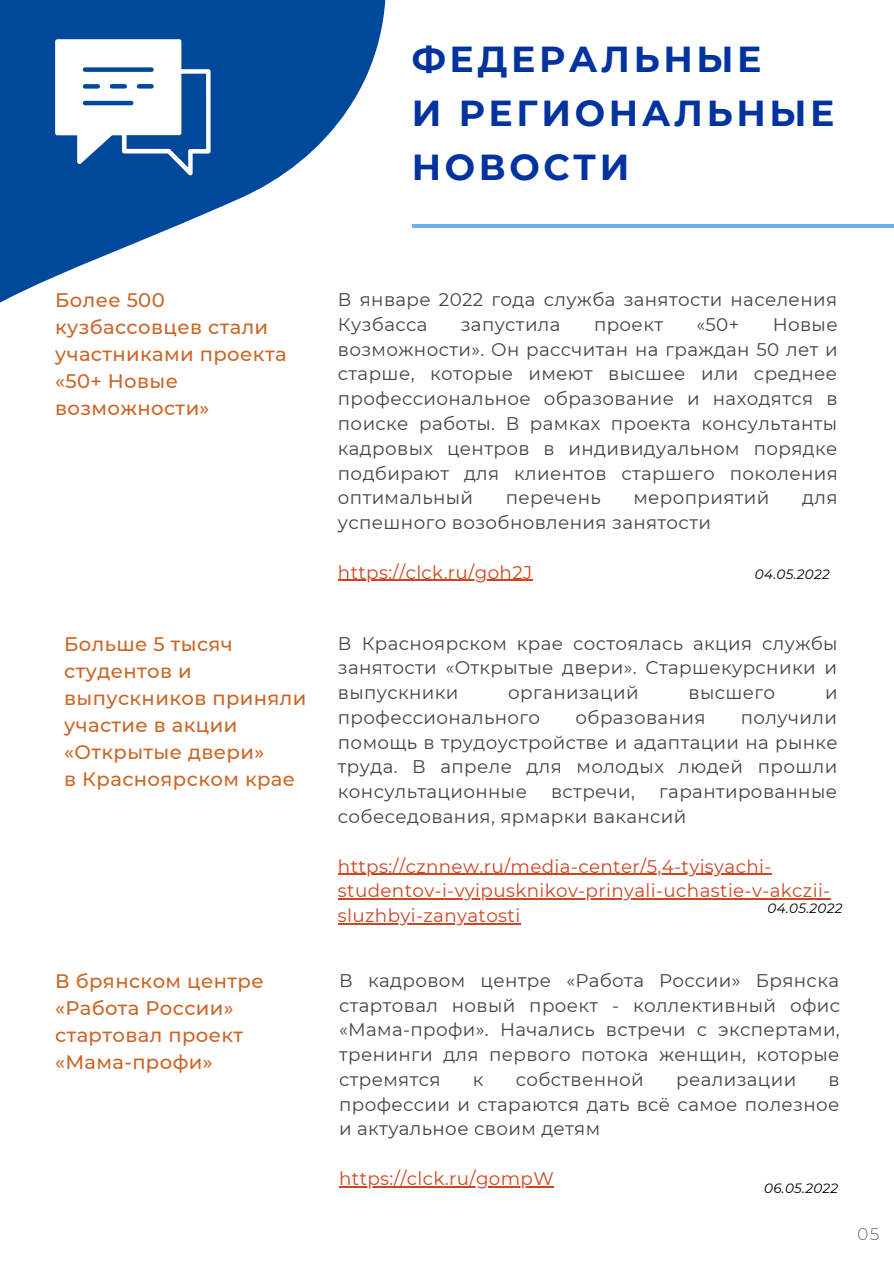
<style>
.page{position:relative;width:894px;height:1264px;background:#fff}
.page>*{position:absolute;margin:0;border:0;box-sizing:border-box;transform-origin:0 0}
.t1{font:700 36.15px/54px "Montserrat";letter-spacing:.1em;color:#0033a0}
.t2{font:500 19.5px/27px "Montserrat";letter-spacing:.02em;color:#cb6627}
.t3{font:18.3px/24.8px "Montserrat";letter-spacing:.02em;color:#444440;text-align:justify}
.t4{font:18.3px/24.8px "Montserrat";letter-spacing:.02em;color:#cf4520}
.t5{font:200 16.5px "Montserrat";color:#222}
.t6{font:italic 13.5px "Montserrat";letter-spacing:.02em;color:#000}
</style>
<div class="page">
<hr style="left:411px;top:224px;width:482px;height:4px;background:#69b3e7">
<hr style="left:338px;top:579px;width:194px;height:2px;background:#cf4520">
<hr style="left:338px;top:873px;width:433px;height:1px;background:#cf4520">
<hr style="left:338px;top:898px;width:492px;height:1px;background:#cf4520">
<hr style="left:338px;top:923px;width:182px;height:1px;background:#cf4520">
<hr style="left:339px;top:1186px;width:215px;height:1px;background:#cf4520">
<svg style="left:0;top:0;width:412px;height:303px;fill:#004899"></svg>
<svg style="left:55px;top:39px;width:155px;height:136px"></svg>
<p class="t1" style="left:411px;top:32px;width:351px">ФЕДЕРАЛЬНЫЕ</p>
<p class="t1" style="left:411px;top:86px;width:424px">И РЕГИОНАЛЬНЫЕ<br>НОВОСТИ</p>
<p class="t2" style="left:55px;top:286px;width:233px">Более 500 кузбассовцев стали участниками проекта «50+ Новые возможности»</p>
<p class="t2" style="left:64px;top:630px;width:244px">Больше 5 тысяч студентов и выпускников приняли участие в акции «Открытые двери»</p>
<p class="t2" style="left:64px;top:765px;width:232px">в Красноярском крае</p>
<p class="t2" style="left:55px;top:967px;width:210px">В брянском центре «Работа России» стартовал проект</p>
<p class="t2" style="left:55px;top:1048px;width:159px">«Мама-профи»</p>
<p class="t3" style="left:338px;top:287px;width:500px">В январе 2022 года служба занятости населения<br>Кузбасса</p>
<p class="t3" style="left:460px;top:312px;width:101px">запустила</p>
<p class="t3" style="left:594px;top:312px;width:70px">проект</p>
<p class="t3" style="left:696px;top:312px;width:44px">«50+</p>
<p class="t3" style="left:338px;top:312px;width:501px;text-indent:434px">Новые возможности». Он рассчитан на граждан 50 лет и старше, которые имеют высшее или среднее профессиональное образование и находятся в поиске работы. В рамках проекта консультанты кадровых центров в индивидуальном порядке подбирают для клиентов старшего поколения оптимальный</p>
<p class="t3" style="left:505px;top:485px;width:96px">перечень</p>
<p class="t3" style="left:633px;top:485px;width:137px">мероприятий</p>
<p class="t3" style="left:801px;top:485px;width:37px">для</p>
<p class="t3" style="left:338px;top:510px;width:374px">успешного возобновления занятости</p>
<p class="t4" style="left:338px;top:559px;width:196px">https://clck.ru/goh2J</p>
<p class="t6" style="left:754px;top:566px;width:76px">04.05.2022</p>
<p class="t3" style="left:338px;top:630px;width:501px">В Красноярском крае состоялась акция службы занятости «Открытые двери». Старшекурсники и выпускники</p>
<p class="t3" style="left:508px;top:680px;width:132px">организаций</p>
<p class="t3" style="left:688px;top:680px;width:88px">высшего</p>
<p class="t3" style="left:824px;top:680px;width:14px">и</p>
<p class="t3" style="left:338px;top:705px;width:204px">профессионального</p>
<p class="t3" style="left:575px;top:705px;width:131px">образования</p>
<p class="t3" style="left:338px;top:705px;width:501px;text-indent:403px">получили помощь в трудоустройстве и адаптации на рынке труда. В апреле для молодых людей прошли консультационные</p>
<p class="t3" style="left:338px;top:779px;width:500px;text-indent:321px">гарантированные собеседования, ярмарки вакансий</p>
<p class="t4" style="left:338px;top:853px;width:493px">https://cznnew.ru/media-center/5,4-tyisyachi&shy;studentov-i-vyipusknikov-prinyali-uchastie-v-akczii&shy;sluzhbyi-zanyatosti</p>
<p class="t3" style="left:551px;top:779px;width:85px">встречи,</p>
<p class="t6" style="left:767px;top:900px;width:76px">04.05.2022</p>
<p class="t3" style="left:339px;top:967px;width:502px">В кадровом центре «Работа России» Брянска стартовал новый проект - коллективный офис «Мама-профи». Начались встречи с экспертами, тренинги для первого потока женщин, которые стремятся</p>
<p class="t3" style="left:472px;top:1066px;width:12px">к</p>
<p class="t3" style="left:515px;top:1066px;width:129px">собственной</p>
<p class="t3" style="left:676px;top:1066px;width:122px">реализации</p>
<p class="t3" style="left:339px;top:1066px;width:502px;text-indent:489px">в профессии и стараются дать всё самое полезное и актуальное своим детям</p>
<p class="t4" style="left:339px;top:1165px;width:216px">https://clck.ru/gompW</p>
<p class="t6" style="left:763px;top:1180px;width:76px">06.05.2022</p>
<p class="t5" style="left:857px;top:1223px;width:23px">05</p>
</div>
